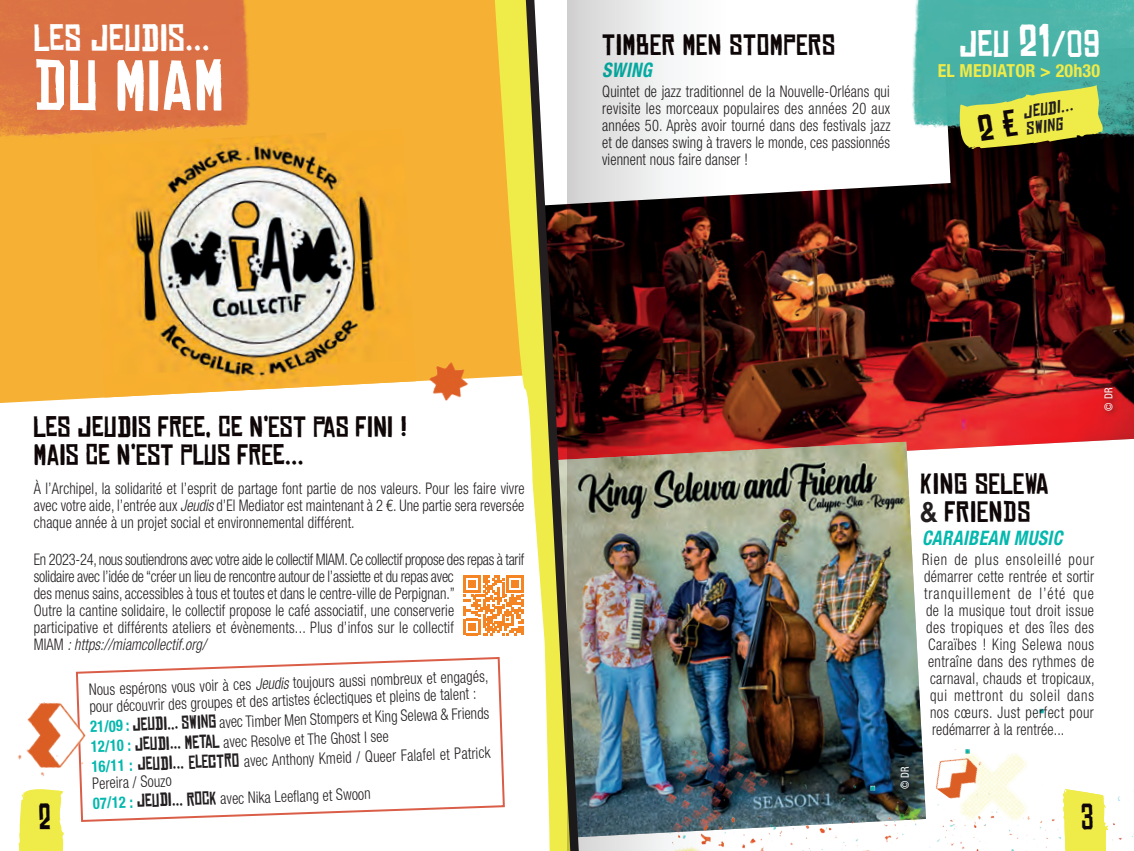
<style>
.page{position:relative;width:1134px;height:851px;background:#fff}
.page>*{position:absolute;margin:0;border:0;box-sizing:border-box;transform-origin:0 0}
.t1{font:68px "Chinese Rocks Rg";letter-spacing:.01em;color:#fff}
.t2{font:36px "Chinese Rocks Rg";letter-spacing:.01em;color:#fff}
.t3{font:36px "Chinese Rocks Rg";color:#0e0607;scale:.8 1}
.t4{font:28px/28px "Chinese Rocks Rg";letter-spacing:.02em;color:#0e0607}
.t5{font:italic 700 condensed 20px "Helvetica Neue";letter-spacing:.025em;color:#04b8ae;scale:.9 1}
.t6{font:700 condensed 18px "Helvetica Neue";letter-spacing:.01em;color:#efeb48}
.t7{font:18px "Chinese Rocks Rg";color:#231f20;scale:.9 1}
.t8{font:italic 17px "Chinese Rocks Rg";color:#231f20}
.t9{font:300 condensed 16px/17px "Helvetica Neue";letter-spacing:.01em;color:#231f20;scale:.9 1}
.t10{font:300 condensed 16px "Helvetica Neue";letter-spacing:.03em;color:#231f20;scale:.9 1}
.t11{font:700 condensed 16px "Helvetica Neue";color:#04b8ae;scale:.9 1}
.t12{font:300 condensed 16px "Helvetica Neue";letter-spacing:.065em;color:#231f20;scale:.9 1}
.t13{font:300 condensed 16px "Helvetica Neue";letter-spacing:.07em;color:#231f20;scale:.9 1}
.t14{font:300 condensed 16px "Helvetica Neue";letter-spacing:.04em;color:#231f20;scale:.9 1}
.t15{font:300 condensed 16px "Helvetica Neue";letter-spacing:.035em;color:#231f20;scale:.9 1}
.t16{font:300 condensed 16px "Helvetica Neue";letter-spacing:.045em;color:#231f20;scale:.9 1}
.t17{font:300 condensed 16px "Helvetica Neue";letter-spacing:.06em;color:#231f20;scale:.9 1}
.t18{font:condensed 11px "Helvetica Neue";color:#fff;scale:.95 1}
.s1{font-size:44px}
.s2{font-style:italic}
.s3{font-family:"Helvetica Neue";font-weight:700;color:#231f20}
.s4{font-family:"Chinese Rocks Rg";font-weight:400;font-stretch:normal;font-size:18px;color:#231f20}
.s5{font-family:"Chinese Rocks Rg";font-weight:400;font-stretch:normal;font-size:18px}
.s6{font-weight:700;color:#04b8ae}
</style>
<div class="page">
<div style="left:0;top:0;width:493px;height:403px;background:#f6b033"></div>
<img style="left:92px;top:129px;width:324px;height:268px">
<img style="left:726px;top:141px;width:408px;height:309px">
<img style="left:726px;top:441px;width:200px;height:246px">
<img style="left:726px;top:687px;width:408px;height:163px">
<svg style="left:726px;top:141px;width:224px;height:64px"></svg>
<div style="left:1100px;top:384px;width:21px;height:34px;background:#231f20;opacity:.75"></div>
<div style="left:896px;top:762px;width:21px;height:34px;background:#231f20;opacity:.75"></div>
<svg style="left:493px;top:0;width:74px;height:850px"></svg>
<img style="left:912px;top:0;width:222px;height:141px">
<img style="left:430px;top:362px;width:38px;height:38px">
<img style="left:922px;top:739px;width:69px;height:68px">
<svg style="left:75px;top:655px;width:431px;height:167px"></svg>
<svg style="left:464px;top:575px;width:59px;height:60px"></svg>
<img style="left:18px;top:695px;width:78px;height:85px">
<img style="left:0;top:0;width:255px;height:142px">
<svg style="left:1062px;top:789px;width:47px;height:61px"></svg>
<svg style="left:18px;top:789px;width:46px;height:61px"></svg>
<img style="left:567px;top:0;width:159px;height:850px">
<svg style="left:956px;top:85px;width:148px;height:64px"></svg>
<h2 class="t2" style="left:34px;top:18px;width:177px">LES JEUDIS...</h2>
<h1 class="t1" style="left:34px;top:49px;width:192px">DU MIAM</h1>
<h3 class="t4" style="left:602px;top:31px;width:235px">TIMBER MEN STOMPERS</h3>
<p class="t5" style="left:602px;top:58px;width:57px">SWING</p>
<p class="t9" style="left:602px;top:83px;width:322px;text-align:justify">Quintet de jazz traditionnel de la Nouvelle-Orléans qui revisite les morceaux populaires des années 20 aux années 50. Après avoir tourné dans des festivals jazz et de danses swing à travers le monde, ces passionnés viennent nous faire danser !</p>
<h2 class="t2" style="left:959px;top:25px;width:142px">JEU <span class="s1">21</span>/09</h2>
<p class="t6" style="left:938px;top:59px;width:164px">EL MEDIATOR &gt; 20h30</p>
<p class="t8" style="left:1021px;top:103px;width:19px;rotate:-9deg">Jeudi</p>
<p class="t8" style="left:1024px;top:120px;width:39px;rotate:-9deg">swing</p>
<p class="t18" style="left:1102px;top:411px;width:26px;rotate:-90deg">© DR</p>
<h3 class="t4" style="left:34px;top:413px;width:375px">LES JEUDIS FREE, CE N’EST PAS FINI !<br>MAIS CE N’EST PLUS FREE...</h3>
<p class="t9" style="left:34px;top:479px;width:547px;text-align:justify">À l’Archipel, la solidarité et l’esprit de partage font partie de nos valeurs. Pour les faire vivre avec votre aide, l’entrée aux <span class="s2">Jeudis</span> d’El Mediator est maintenant à 2 €. Une partie sera reversée chaque année à un projet social et environnemental différent.</p>
<p class="t9" style="left:34px;top:550px;width:546px">En 2023-24, nous soutiendrons avec votre aide le collectif MIAM. Ce collectif propose des repas à tarif solidaire avec l’idée de “créer un lieu de rencontre autour de l’assiette et du repas avec<br>des menus sains, accessibles à tous et toutes et dans le centre-ville de Perpignan.”<br>Outre la cantine solidaire, le collectif propose le café associatif, une conserverie<br>participative et différents ateliers et évènements... Plus d’infos sur le collectif<br>MIAM <span class="s2">: https://miamcollectif.org/</span></p>
<h3 class="t4" style="left:920px;top:471px;width:130px">KING SELEWA <span class="s3">&amp;</span> FRIENDS</h3>
<p class="t5" style="left:922px;top:526px;width:157px">CARAIBEAN MUSIC</p>
<p class="t12" style="left:922px;top:550px;width:193px">Rien de plus ensoleillé pour</p>
<p class="t9" style="left:924px;top:567px;width:191px">démarrer cette rentrée et sortir</p>
<p class="t13" style="left:924px;top:584px;width:190px">tranquillement de l’été que</p>
<p class="t10" style="left:926px;top:601px;width:188px">de la musique tout droit issue</p>
<p class="t14" style="left:926px;top:618px;width:188px">des tropiques et des îles des</p>
<p class="t16" style="left:928px;top:635px;width:186px">Caraïbes ! King Selewa nous</p>
<p class="t10" style="left:928px;top:652px;width:186px">entraîne dans des rythmes de</p>
<p class="t9" style="left:930px;top:669px;width:184px">carnaval, chauds et tropicaux,</p>
<p class="t17" style="left:930px;top:686px;width:184px">qui mettront du soleil dans</p>
<p class="t15" style="left:930px;top:703px;width:184px">nos cœurs. Just perfect pour</p>
<p class="t9" style="left:932px;top:720px;width:149px">redémarrer à la rentrée...</p>
<p class="t9" style="left:89px;top:681px;width:446px;rotate:-2deg">Nous espérons vous voir à ces <span class="s2">Jeudis</span> toujours aussi nombreux et engagés, pour découvrir des groupes et des artistes éclectiques et pleins de talent :</p>
<p class="t11" style="left:90px;top:716px;width:67px;rotate:-2deg">21/09 : <span class="s4">Jeudi</span></p>
<p class="t9" style="left:167px;top:715px;width:359px;rotate:-2deg"><span class="s5">... Swing</span> avec Timber Men Stompers et King Selewa &amp; Friends</p>
<p class="t11" style="left:91px;top:736px;width:69px;rotate:-2deg">12/10 : <span class="s4">Jeudi</span></p>
<p class="t7" style="left:169px;top:733px;width:35px;rotate:-2deg">... Metal</p>
<p class="t9" style="left:223px;top:733px;width:185px;rotate:-2deg">avec Resolve et The Ghost I see</p>
<p class="t11" style="left:91px;top:756px;width:71px;rotate:-2deg">16/11 : <span class="s4">Jeudi</span></p>
<p class="t9" style="left:172px;top:754px;width:355px;rotate:-2deg"><span class="s5">... Ele ctro</span> avec Anthony Kmeid / Queer Falafel et Patrick</p>
<p class="t9" style="left:92px;top:773px;width:90px;line-height:19.8px;rotate:-2deg">Pereira / Souzo<br><span class="s6">07/12 :</span> <span class="s5">Jeudi</span></p>
<p class="t18" style="left:899px;top:789px;width:26px;rotate:-90deg">© DR</p>
<p class="t9" style="left:172px;top:791px;width:223px;rotate:-2deg"><span class="s5">... Rock</span> avec Nika Leefl ang et Swoon</p>
<h2 class="t3" style="left:39px;top:797px;width:17px">2</h2>
<h2 class="t3" style="left:1081px;top:797px;width:18px">3</h2>
</div>
